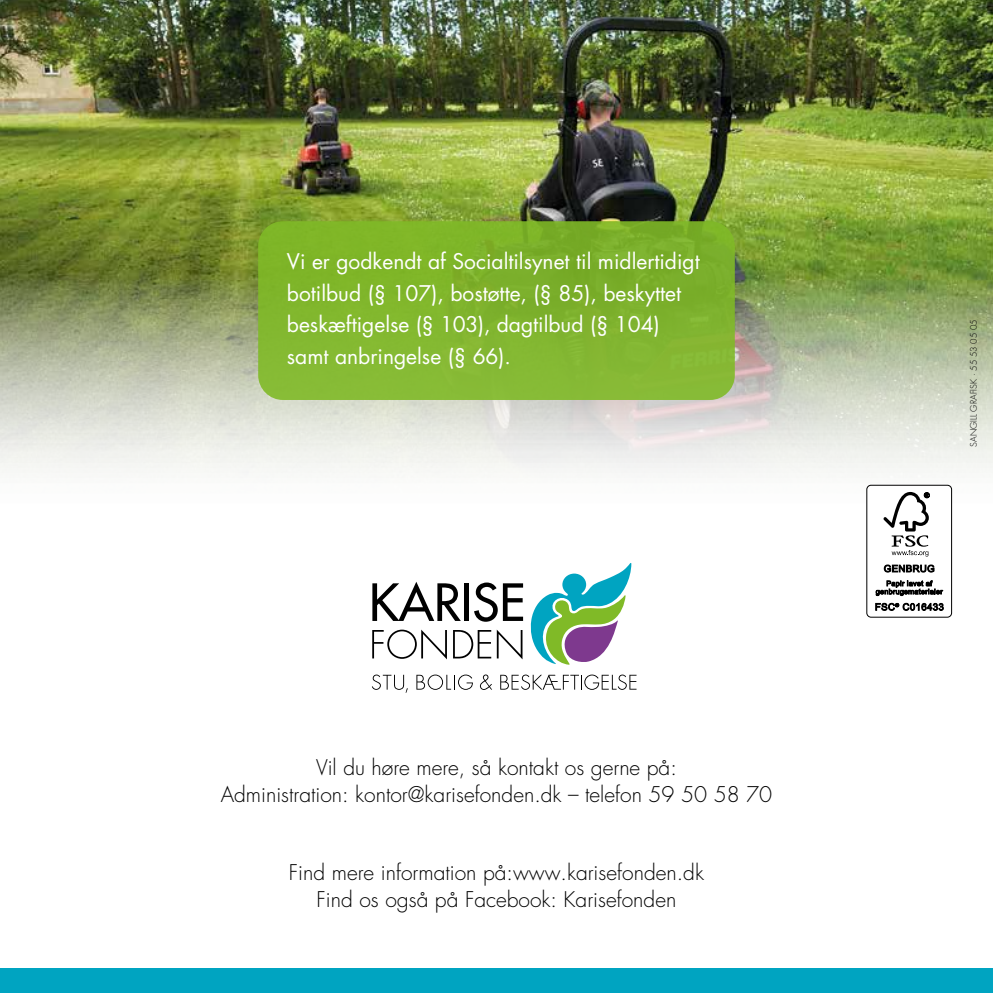
<style>
.page{position:relative;width:993px;height:993px;background:#fff}
.page>*{position:absolute;margin:0;border:0;box-sizing:border-box;transform-origin:0 0}
.t1{font:300 21px/26.2px "Futura";color:#000;text-align:center}
.t2{font:21px/31.5px "Futura";color:#fff}
.t3{font:300 8.75px "Futura";color:#000}
</style>
<div class="page">
<img style="left:0;top:0;width:992px;height:521px">
<svg style="left:530px;top:563px;width:101px;height:101px"></svg>
<svg style="left:372px;top:582px;width:88px;height:38px"></svg>
<div style="left:464px;top:583px;width:5px;height:37px;background:#000"></div>
<svg style="left:474px;top:582px;width:49px;height:39px"></svg>
<svg style="left:372px;top:629px;width:75px;height:30px"></svg>
<svg style="left:453px;top:629px;width:69px;height:30px"></svg>
<svg style="left:372px;top:674px;width:35px;height:18px"></svg>
<svg style="left:416px;top:674px;width:56px;height:15px"></svg>
<svg style="left:480px;top:674px;width:12px;height:15px"></svg>
<svg style="left:500px;top:674px;width:136px;height:15px"></svg>
<div style="left:258px;top:221px;width:476px;height:179px;background:#80ba27;border-radius:25px"></div>
<div style="left:0;top:967px;width:992px;height:25px;background:#00a4c1"></div>
<div style="left:866px;top:485px;width:85px;height:132px;background:#fff;border-radius:4px"></div>
<div style="left:866px;top:484px;width:85px;height:133px;border:1px solid #000;border-radius:4px"></div>
<svg style="left:883px;top:492px;width:46px;height:64px"></svg>
<svg style="left:883px;top:564px;width:51px;height:8px"></svg>
<svg style="left:875px;top:580px;width:67px;height:15px"></svg>
<svg style="left:875px;top:602px;width:68px;height:8px"></svg>
<p class="t2" style="left:287px;top:246px;width:414px">Vi er godkendt af Socialtilsynet til midlertidigt botilbud (§ 107), bostøtte, (§ 85), beskyttet beskæftigelse (§ 103), dagtilbud (§ 104) samt anbringelse (§ 66).</p>
<p class="t1" style="left:220px;top:755px;width:553px">Vil du høre mere, så kontakt os gerne på:<br>Administration: kontor@karisefonden.dk – telefon 59 50 58 70</p>
<p class="t1" style="left:289px;top:860px;width:416px">Find mere information på:www.karisefonden.dk<br>Find os også på Facebook: Karisefonden</p>
<p class="t3" style="left:967px;top:446px;width:129px;rotate:-90deg">SANGILL GRAFISK · 55 53 05 05</p>
</div>
